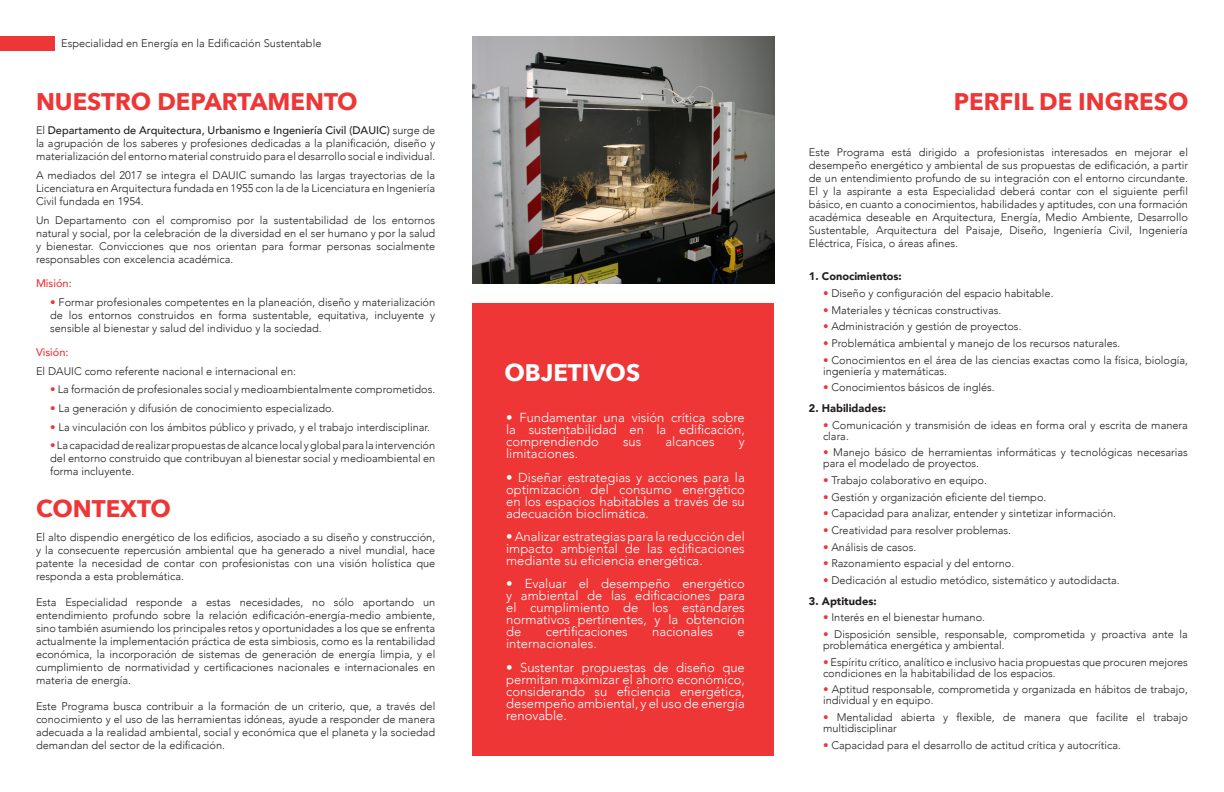
<style>
.page{position:relative;width:1224px;height:792px;background:#fff}
.page>*{position:absolute;margin:0;border:0;box-sizing:border-box;transform-origin:0 0}
.t1{font:700 24px "Avenir Next";color:#ee3636}
.t2{font:700 24px "Avenir Next";color:#fff}
.t3{font:300 13px/12px "Avenir";color:#fff;text-align:justify}
.t4{font:300 11px/13px "Avenir";color:#231f20;text-align:justify}
.t5{font:900 11px "Avenir";color:#231f20}
.t6{font:500 11px "Avenir";color:#ee3636}
.s1{font-weight:500}
.s2{color:#ee3636}
</style>
<div class="page">
<div style="left:473px;top:304px;width:301px;height:452px;background:#ee3636"></div>
<div style="left:0;top:36px;width:54px;height:14px;background:#ee3636"></div>
<img style="left:473px;top:36px;width:301px;height:248px">
<p class="t4" style="left:61px;top:37px;width:262px">Especialidad en Energía en la Edificación Sustentable</p>
<p class="t1" style="left:36px;top:81px;width:323px">NUESTRO DEPARTAMENTO</p>
<p class="t1" style="left:954px;top:81px;width:236px">PERFIL DE INGRESO</p>
<p class="t4" style="left:36px;top:124px;width:401px">El <span class="s1">Departamento de Arquitectura, Urbanismo e Ingeniería Civil (DAUIC)</span> surge de la agrupación de los saberes y profesiones dedicadas a la planificación, diseño y materialización del entorno material construido para el desarrollo social e individual.</p>
<p class="t4" style="left:36px;top:169px;width:401px">A mediados del 2017 se integra el DAUIC sumando las largas trayectorias de la Licenciatura en Arquitectura fundada en 1955 con la de la Licenciatura en Ingeniería Civil fundada en 1954.</p>
<p class="t4" style="left:36px;top:213px;width:401px">Un Departamento con el compromiso por la sustentabilidad de los entornos natural y social, por la celebración de la diversidad en el ser humano y por la salud y bienestar. Convicciones que nos orientan para formar personas socialmente responsables con excelencia académica.</p>
<p class="t6" style="left:36px;top:274px;width:37px">Misión:</p>
<p class="t4" style="left:50px;top:295px;width:387px"><span class="s2">•</span> Formar profesionales competentes en la planeación, diseño y materialización de los entornos construidos en forma sustentable, equitativa, incluyente y sensible al bienestar y salud del individuo y la sociedad.</p>
<p class="t6" style="left:36px;top:343px;width:34px">Visión:</p>
<p class="t4" style="left:36px;top:364px;width:262px">El DAUIC como referente nacional e internacional en:</p>
<p class="t4" style="left:50px;top:383px;width:387px"><span class="s2">•</span> La formación de profesionales social y medioambientalmente comprometidos.</p>
<p class="t4" style="left:50px;top:402px;width:286px"><span class="s2">•</span> La generación y difusión de conocimiento especializado.</p>
<p class="t4" style="left:50px;top:420px;width:381px"><span class="s2">•</span> La vinculación con los ámbitos público y privado, y el trabajo interdisciplinar.</p>
<p class="t4" style="left:50px;top:439px;width:387px"><span class="s2">•</span> La capacidad de realizar propuestas de alcance local y global para la intervención del entorno construido que contribuyan al bienestar social y medioambiental en forma incluyente.</p>
<p class="t1" style="left:36px;top:488px;width:136px">CONTEXTO</p>
<p class="t4" style="left:36px;top:531px;width:401px">El alto dispendio energético de los edificios, asociado a su diseño y construcción, y la consecuente repercusión ambiental que ha generado a nivel mundial, hace patente la necesidad de contar con profesionistas con una visión holística que responda a esta problemática.</p>
<p class="t4" style="left:36px;top:596px;width:401px">Esta Especialidad responde a estas necesidades, no sólo aportando un entendimiento profundo sobre la relación edificación-energía-medio ambiente, sino también asumiendo los principales retos y oportunidades a los que se enfrenta actualmente la implementación práctica de esta simbiosis, como es la rentabilidad económica, la incorporación de sistemas de generación de energía limpia, y el cumplimiento de normatividad y certificaciones nacionales e internacionales en materia de energía.</p>
<p class="t4" style="left:36px;top:700px;width:401px">Este Programa busca contribuir a la formación de un criterio, que, a través del conocimiento y el uso de las herramientas idóneas, ayude a responder de manera adecuada a la realidad ambiental, social y económica que el planeta y la sociedad demandan del sector de la edificación.</p>
<p class="t2" style="left:504px;top:352px;width:137px">OBJETIVOS</p>
<p class="t3" style="left:506px;top:412px;width:240px">• Fundamentar una visión crítica sobre la sustentabilidad en la edificación, comprendiendo</p>
<p class="t3" style="left:623px;top:436px;width:20px">sus</p>
<p class="t3" style="left:666px;top:436px;width:51px">alcances</p>
<p class="t3" style="left:739px;top:436px;width:8px">y</p>
<p class="t3" style="left:506px;top:448px;width:73px">limitaciones.</p>
<p class="t3" style="left:506px;top:471px;width:240px">• Diseñar estrategias y acciones para la optimización del consumo energético en los espacios habitables a través de su adecuación bioclimática.</p>
<p class="t3" style="left:506px;top:530px;width:240px">• Analizar estrategias para la reducción del impacto ambiental de las edificaciones mediante su eficiencia energética.</p>
<p class="t3" style="left:506px;top:578px;width:240px">• Evaluar el desempeño energético y ambiental de las edificaciones para el cumplimiento de los estándares normativos pertinentes, y la obtención de</p>
<p class="t3" style="left:546px;top:626px;width:84px">certificaciones</p>
<p class="t3" style="left:652px;top:626px;width:62px">nacionales</p>
<p class="t3" style="left:738px;top:626px;width:9px">e</p>
<p class="t3" style="left:506px;top:638px;width:92px">internacionales.</p>
<p class="t3" style="left:506px;top:661px;width:240px">• Sustentar propuestas de diseño que permitan maximizar el ahorro económico, considerando su eficiencia energética, desempeño ambiental, y el uso de energía renovable.</p>
<p class="t4" style="left:809px;top:146px;width:381px">Este Programa está dirigido a profesionistas interesados en mejorar el desempeño energético y ambiental de sus propuestas de edificación, a partir de un entendimiento profundo de su integración con el entorno circundante.<br>El y la aspirante a esta Especialidad deberá contar con el siguiente perfil básico, en cuanto a conocimientos, habilidades y aptitudes, con una formación académica deseable en Arquitectura, Energía, Medio Ambiente, Desarrollo Sustentable, Arquitectura del Paisaje, Diseño, Ingeniería Civil, Ingeniería Eléctrica, Física, o áreas afines.</p>
<p class="t5" style="left:809px;top:267px;width:95px">1. Conocimientos:</p>
<p class="t4" style="left:823px;top:287px;width:232px"><span class="s2">•</span> Diseño y configuración del espacio habitable.</p>
<p class="t4" style="left:823px;top:303px;width:180px"><span class="s2">•</span> Materiales y técnicas constructivas.</p>
<p class="t4" style="left:823px;top:320px;width:200px"><span class="s2">•</span> Administración y gestión de proyectos.</p>
<p class="t4" style="left:823px;top:337px;width:299px"><span class="s2">•</span> Problemática ambiental y manejo de los recursos naturales.</p>
<p class="t4" style="left:823px;top:354px;width:366px;line-height:11px"><span class="s2">•</span> Conocimientos en el área de las ciencias exactas como la física, biología, ingeniería y matemáticas.</p>
<p class="t4" style="left:823px;top:381px;width:173px"><span class="s2">•</span> Conocimientos básicos de inglés.</p>
<p class="t5" style="left:809px;top:399px;width:79px">2. Habilidades:</p>
<p class="t4" style="left:823px;top:419px;width:366px;line-height:11px"><span class="s2">•</span> Comunicación y transmisión de ideas en forma oral y escrita de manera clara.</p>
<p class="t4" style="left:823px;top:447px;width:366px;line-height:11px"><span class="s2">•</span> Manejo básico de herramientas informáticas y tecnológicas necesarias para el modelado de proyectos.</p>
<p class="t4" style="left:823px;top:474px;width:165px"><span class="s2">•</span> Trabajo colaborativo en equipo.</p>
<p class="t4" style="left:823px;top:490px;width:225px"><span class="s2">•</span> Gestión y organización eficiente del tiempo.</p>
<p class="t4" style="left:823px;top:507px;width:295px"><span class="s2">•</span> Capacidad para analizar, entender y sintetizar información.</p>
<p class="t4" style="left:823px;top:524px;width:190px"><span class="s2">•</span> Creatividad para resolver problemas.</p>
<p class="t4" style="left:823px;top:540px;width:95px"><span class="s2">•</span> Análisis de casos.</p>
<p class="t4" style="left:823px;top:557px;width:193px"><span class="s2">•</span> Razonamiento espacial y del entorno.</p>
<p class="t4" style="left:823px;top:574px;width:298px"><span class="s2">•</span> Dedicación al estudio metódico, sistemático y autodidacta.</p>
<p class="t5" style="left:809px;top:591px;width:69px">3. Aptitudes:</p>
<p class="t4" style="left:823px;top:611px;width:164px"><span class="s2">•</span> Interés en el bienestar humano.</p>
<p class="t4" style="left:823px;top:629px;width:366px;line-height:11px"><span class="s2">•</span> Disposición sensible, responsable, comprometida y proactiva ante la problemática energética y ambiental.</p>
<p class="t4" style="left:823px;top:656px;width:366px;line-height:11px"><span class="s2">•</span> Espíritu crítico, analítico e inclusivo hacia propuestas que procuren mejores condiciones en la habitabilidad de los espacios.</p>
<p class="t4" style="left:823px;top:684px;width:366px;line-height:11px"><span class="s2">•</span> Aptitud responsable, comprometida y organizada en hábitos de trabajo, individual y en equipo.</p>
<p class="t4" style="left:823px;top:712px;width:366px;line-height:11px"><span class="s2">•</span> Mentalidad abierta y flexible, de manera que facilite el trabajo multidisciplinar</p>
<p class="t4" style="left:823px;top:738px;width:299px"><span class="s2">•</span> Capacidad para el desarrollo de actitud crítica y autocrítica.</p>
</div>
